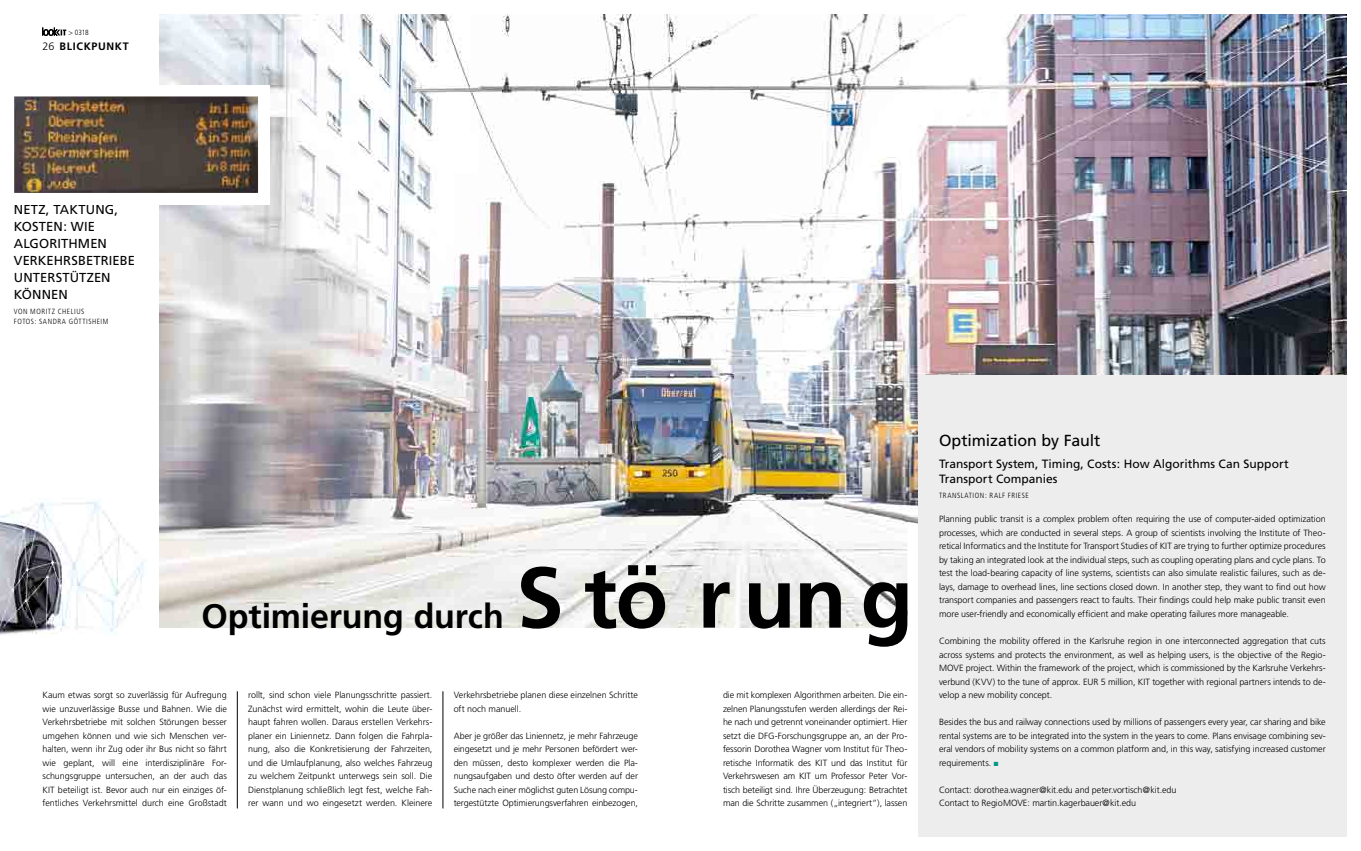
<style>
.page{position:relative;width:1361px;height:851px;background:#fff}
.page>*{position:absolute;margin:0;border:0;box-sizing:border-box;transform-origin:0 0}
.t1{font:700 86px "Frutiger";color:#000}
.t2{font:700 34px "Frutiger";letter-spacing:-.005em;color:#000}
.t3{font:16px "Frutiger";letter-spacing:-.005em;color:#000}
.t4{font:13px/17px "Frutiger";letter-spacing:.01em;color:#000}
.t5{font:12px/15px "Frutiger";color:#000}
.t6{font:700 10.8px "Frutiger";letter-spacing:.06em;color:#000}
.t7{font:300 9px/13.5px "Frutiger";letter-spacing:-.005em;color:#000;text-align:justify}
.t8{font:300 condensed 7.5px/10px "Frutiger";letter-spacing:.07em;color:#000}
.s1{font-weight:300}
.s2{color:#009982}
</style>
<div class="page">
<img style="left:159px;top:14px;width:1187px;height:613px">
<svg style="left:907px;top:521px;width:11px;height:106px"></svg>
<div style="left:918px;top:375px;width:428px;height:461px;background:#ededed"></div>
<svg style="left:42px;top:28px;width:24px;height:8px"></svg>
<hr style="left:237px;top:691px;width:1px;height:117px;background:#000">
<hr style="left:443px;top:691px;width:1px;height:117px;background:#000">
<div style="left:14px;top:85px;width:255px;height:119px;background:#fff"></div>
<img style="left:14px;top:96px;width:244px;height:97px">
<img style="left:0;top:498px;width:144px;height:137px">
<p class="t8" style="left:68px;top:28px;width:22px">&gt; 0318</p>
<p class="t6" style="left:43px;top:39px;width:88px"><span class="s1">26</span> BLIckpUNkT</p>
<h3 class="t4" style="left:14px;top:201px;width:123px">NETZ, TAKTUNG,<br>KOSTEN: WIE<br>ALGORITHMEN<br>VERKEHRSBETRIEBE<br>UNTERSTÜTZEN<br>KÖNNEN</h3>
<p class="t8" style="left:14px;top:307px;width:96px">VON MORITZ CHELIUS<br>FOTOS: SANDRA GÖTTISHEIM</p>
<h2 class="t2" style="left:201px;top:595px;width:304px">Optimierung durch</h2>
<h1 class="t1" style="left:516px;top:547px;width:399px">S tö r un g</h1>
<p class="t7" style="left:43px;top:688px;width:186px">Kaum etwas sorgt so zuverlässig für Aufregung wie unzuverlässige Busse und Bahnen. Wie die Verkehrsbetriebe mit solchen Störungen besser umgehen können und wie sich Menschen ver&shy;halten, wenn ihr Zug oder ihr Bus nicht so fährt wie geplant, will eine interdisziplinäre For&shy;schungsgruppe untersuchen, an der auch das KIT beteiligt ist. Bevor auch nur ein einziges öf&shy;fentliches Verkehrsmittel durch eine Großstadt</p>
<p class="t7" style="left:248px;top:688px;width:186px">rollt, sind schon viele Planungsschritte passiert.<br>Zunächst wird ermittelt, wohin die Leute über&shy;haupt fahren wollen. Daraus erstellen Verkehrs&shy;planer ein Liniennetz. Dann folgen die Fahrpla&shy;nung, also die Konkretisierung der Fahrzeiten, und die Umlaufplanung, also welches Fahrzeug zu welchem Zeitpunkt unterwegs sein soll. Die Dienstplanung schließlich legt fest, welche Fah&shy;rer wann und wo eingesetzt werden. Kleinere</p>
<p class="t7" style="left:454px;top:688px;width:186px">Verkehrsbetriebe planen diese einzelnen Schritte oft noch manuell.</p>
<p class="t7" style="left:454px;top:728px;width:186px">Aber je größer das Liniennetz, je mehr Fahrzeuge eingesetzt und je mehr Personen befördert wer&shy;den müssen, desto komplexer werden die Pla&shy;nungsaufgaben und desto öfter werden auf der Suche nach einer möglichst guten Lösung compu&shy;tergestützte Optimierungsverfahren einbezogen,</p>
<p class="t7" style="left:723px;top:688px;width:186px">die mit komplexen Algorithmen arbeiten. Die ein&shy;zelnen Planungsstufen werden allerdings der Rei&shy;he nach und getrennt voneinander optimiert. Hier setzt die DFG-Forschungsgruppe an, an der Pro&shy;fessorin Dorothea Wagner vom Institut für Theo&shy;retische Informatik des KIT und das Institut für Verkehrswesen am KIT um Professor Peter Vor&shy;tisch beteiligt sind. Ihre Überzeugung: Betrachtet man die Schritte zusammen („integriert“), lassen</p>
<h3 class="t3" style="left:939px;top:430px;width:163px">OPTIMIZATION BY FAULT</h3>
<h3 class="t5" style="left:939px;top:456px;width:351px">TRANSPORT SYSTEM, TIMING, COSTS: HOW ALGORITHMS CAN SUPPORT<br>TRANSPORT COMPANIES</h3>
<p class="t8" style="left:939px;top:490px;width:91px">TRANSLATION: RALF FRIESE</p>
<p class="t7" style="left:939px;top:512px;width:388px">Planning public transit is a complex problem often requiring the use of computer-aided optimization processes, which are conducted in several steps. A group of scientists involving the Institute of Theo&shy;retical Informatics and the Institute for Transport Studies of KIT are trying to further optimize procedures by taking an integrated look at the individual steps, such as coupling operating plans and cycle plans. To test the load-bearing capacity of line systems, scientists can also simulate realistic failures, such as de&shy;lays, damage to overhead lines, line sections closed down. In another step, they want to find out how transport companies and passengers react to faults. Their findings could help make public transit even more user-friendly and economically efficient and make operating failures more manageable.</p>
<p class="t7" style="left:939px;top:634px;width:388px">Combining the mobility offered in the Karlsruhe region in one interconnected aggregation that cuts across systems and protects the environment, as well as helping users, is the objective of the Regio-MOVE project. Within the framework of the project, which is commissioned by the Karlsruhe Verkehrs&shy;verbund (KVV) to the tune of approx. EUR 5 million, KIT together with regional partners intends to de&shy;velop a new mobility concept.</p>
<p class="t7" style="left:939px;top:715px;width:388px">Besides the bus and railway connections used by millions of passengers every year, car sharing and bike rental systems are to be integrated into the system in the years to come. Plans envisage combining sev&shy;eral vendors of mobility systems on a common platform and, in this way, satisfying increased customer requirements. <span class="s2">■</span></p>
<p class="t7" style="left:939px;top:782px;width:239px">Contact: dorothea.wagner@kit.edu and peter.vortisch@kit.edu<br>Contact to RegioMOVE: martin.kagerbauer@kit.edu</p>
</div>
